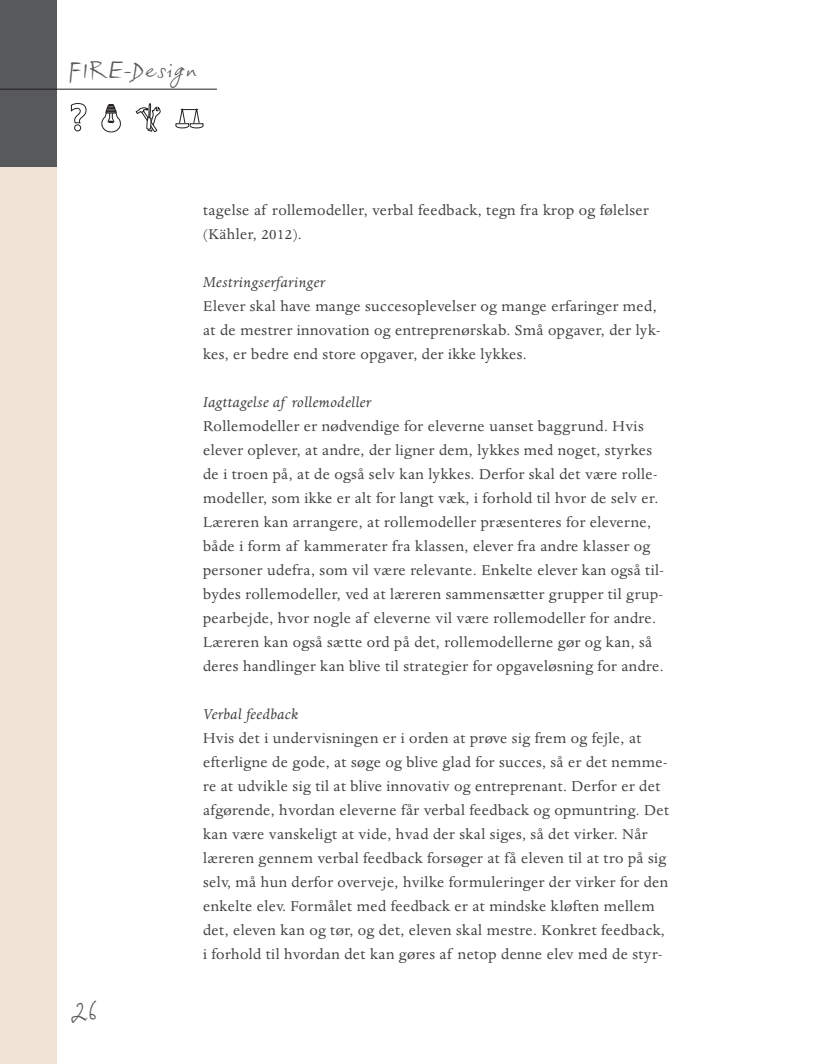
<style>
.page{position:relative;width:830px;height:1064px;background:#fff}
.page>*{position:absolute;margin:0;border:0;box-sizing:border-box;transform-origin:0 0}
.t1{font:25.5px "Django ITC Std";color:#58595b}
.t2{font:23.4px "Django ITC Std";color:#58595b}
.t3{font:16.5px/24px "Dante MT Std";letter-spacing:.025em;color:#404041}
.t4{font:italic 16.5px "Dante MT Std";letter-spacing:.025em;color:#404041}
</style>
<div class="page">
<div style="left:0;top:57px;width:57px;height:1007px;background:#f1e4d6"></div>
<div style="left:0;top:0;width:57px;height:167px;background:#58595b"></div>
<hr style="left:0;top:89px;width:217px;height:1px;background:#231f20">
<svg style="left:101px;top:104px;width:20px;height:28px"></svg>
<svg style="left:136px;top:103px;width:25px;height:30px"></svg>
<hr style="left:176px;top:124px;width:13px;height:4px;background:#393536;border-radius:50%">
<div style="left:176px;top:123px;width:13px;height:5px;border:1px solid #231f20;border-radius:50%"></div>
<hr style="left:190px;top:124px;width:13px;height:4px;background:#383435;border-radius:50%">
<div style="left:190px;top:123px;width:13px;height:5px;border:1px solid #231f20;border-radius:50%"></div>
<svg style="left:176px;top:108px;width:27px;height:19px"></svg>
<svg style="left:71px;top:103px;width:15px;height:28px"></svg>
<h2 class="t2" style="left:68px;top:57px;width:130px">FIRE-Design</h2>
<h1 class="t1" style="left:70px;top:999px;width:29px">26</h1>
<p class="t3" style="left:203px;top:199px;width:447px">tagelse af rollemodeller, verbal feedback, tegn fra krop og følelser (Kähler, 2012).</p>
<p class="t4" style="left:203px;top:276px;width:123px">Mestringserfaringer</p>
<p class="t3" style="left:203px;top:295px;width:459px">Elever skal have mange succesoplevelser og mange erfaringer med, at de mestrer innovation og entreprenørskab. Små opgaver, der lyk&shy;kes, er bedre end store opgaver, der ikke lykkes.</p>
<p class="t4" style="left:203px;top:396px;width:170px">Iagttagelse af rollemodeller</p>
<p class="t3" style="left:203px;top:415px;width:462px">Rollemodeller er nødvendige for eleverne uanset baggrund. Hvis elever oplever, at andre, der ligner dem, lykkes med noget, styrkes de i troen på, at de også selv kan lykkes. Derfor skal det være rolle&shy;modeller, som ikke er alt for langt væk, i forhold til hvor de selv er.<br>Læreren kan arrangere, at rollemodeller præsenteres for eleverne, både i form af kammerater fra klassen, elever fra andre klasser og personer udefra, som vil være relevante. Enkelte elever kan også til&shy;bydes rollemodeller, ved at læreren sammensætter grupper til grup&shy;pearbejde, hvor nogle af eleverne vil være rollemodeller for andre.<br>Læreren kan også sætte ord på det, rollemodellerne gør og kan, så deres handlinger kan blive til strategier for opgaveløsning for andre.</p>
<p class="t4" style="left:203px;top:708px;width:97px">Verbal feedback</p>
<p class="t3" style="left:203px;top:727px;width:467px">Hvis det i undervisningen er i orden at prøve sig frem og fejle, at efterligne de gode, at søge og blive glad for succes, så er det nemme&shy;re at udvikle sig til at blive innovativ og entreprenant. Derfor er det afgørende, hvordan eleverne får verbal feedback og opmuntring. Det kan være vanskeligt at vide, hvad der skal siges, så det virker. Når læreren gennem verbal feedback forsøger at få eleven til at tro på sig selv, må hun derfor overveje, hvilke formuleringer der virker for den enkelte elev. Formålet med feedback er at mindske kløften mellem det, eleven kan og tør, og det, eleven skal mestre. Konkret feedback, i forhold til hvordan det kan gøres af netop denne elev med de styr-</p>
</div>
